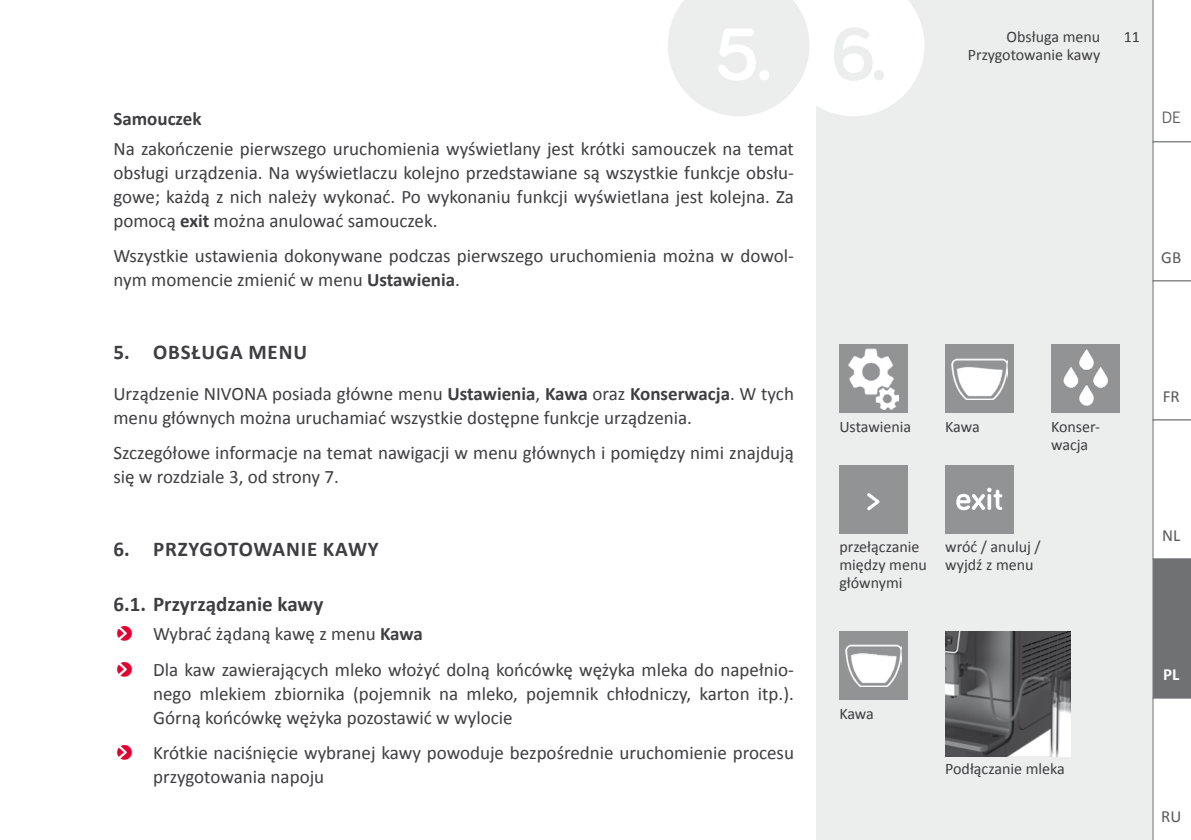
<style>
.page{position:relative;width:1191px;height:840px;background:#fff}
.page>*{position:absolute;margin:0;border:0;box-sizing:border-box;transform-origin:0 0}
.t1{font:700 21px "Calibri";letter-spacing:.04em;color:#3e3d40}
.t2{font:700 21px "Calibri";letter-spacing:.015em;color:#3e3d40}
.t3{font:19px/24px "Calibri";color:#3e3d40}
.t4{font:700 19px "Calibri";color:#3e3d40}
.t5{font:17px "Calibri";color:#58585a}
.t6{font:17px "Bariol";color:#58585a}
.t7{font:700 17px "Calibri";color:#fff}
.t8{font:16px/18px "Calibri";color:#3e3d40}
.s1{font-weight:700}
</style>
<div class="page">
<div style="left:816px;top:0;width:375px;height:839px;background:#eceded"></div>
<svg style="left:668px;top:0;width:256px;height:116px"></svg>
<svg style="left:1152px;top:0;width:39px;height:839px"></svg>
<div style="left:945px;top:344px;width:68px;height:68px;background:#929395"></div>
<img style="left:951px;top:358px;width:56px;height:41px">
<div style="left:839px;top:344px;width:68px;height:68px;background:#929395"></div>
<img style="left:848px;top:348px;width:50px;height:61px">
<div style="left:1051px;top:344px;width:68px;height:68px;background:#929395"></div>
<img style="left:1063px;top:349px;width:45px;height:56px">
<div style="left:839px;top:631px;width:68px;height:68px;background:#929395"></div>
<img style="left:845px;top:644px;width:56px;height:41px">
<img style="left:945px;top:631px;width:125px;height:124px">
<div style="left:839px;top:465px;width:68px;height:68px;background:#929395"></div>
<div style="left:945px;top:465px;width:68px;height:68px;background:#929395"></div>
<svg style="left:867px;top:493px;width:12px;height:17px"></svg>
<svg style="left:956px;top:487px;width:46px;height:23px"></svg>
<p class="t4" style="left:113px;top:105px;width:90px">Samouczek</p>
<p class="t3" style="left:113px;top:135px;width:682px;text-align:justify">Na zakończenie pierwszego uruchomienia wyświetlany jest krótki samouczek na temat obsługi urządzenia. Na wyświetlaczu kolejno przedstawiane są wszystkie funkcje obsłu&shy;gowe; każdą z nich należy wykonać. Po wykonaniu funkcji wyświetlana jest kolejna. Za pomocą <span class="s1">exit</span> można anulować samouczek.</p>
<p class="t3" style="left:113px;top:243px;width:682px">Wszystkie ustawienia dokonywane podczas pierwszego uruchomienia można w dowol&shy;nym momencie zmienić w menu <span class="s1">Ustawienia</span>.</p>
<p class="t1" style="left:113px;top:337px;width:195px">5. OBSŁUGA MENU</p>
<p class="t3" style="left:113px;top:380px;width:682px">Urządzenie NIVONA posiada główne menu <span class="s1">Ustawienia</span>, <span class="s1">Kawa</span> oraz <span class="s1">Konserwacja</span>. W tych menu głównych można uruchamiać wszystkie dostępne funkcje urządzenia.</p>
<p class="t3" style="left:113px;top:440px;width:682px">Szczegółowe informacje na temat nawigacji w menu głównych i pomiędzy nimi znajdują się w rozdziale 3, od strony 7.</p>
<p class="t1" style="left:113px;top:534px;width:267px">6. PRZYGOTOWANIE KAWY</p>
<p class="t2" style="left:113px;top:588px;width:211px">6.1. Przyrządzanie kawy</p>
<p class="t3" style="left:153px;top:615px;width:642px;line-height:35.4px">Wybrać żądaną kawę z menu <span class="s1">Kawa<br></span>Dla kaw zawierających mleko włożyć dolną końcówkę wężyka mleka do napełnio-</p>
<p class="t3" style="left:153px;top:680px;width:642px">nego mlekiem zbiornika (pojemnik na mleko, pojemnik chłodniczy, karton itp.).<br>Górną końcówkę wężyka pozostawić w wylocie</p>
<p class="t3" style="left:153px;top:739px;width:642px">Krótkie naciśnięcie wybranej kawy powoduje bezpośrednie uruchomienie procesu przygotowania napoju</p>
<p class="t8" style="left:967px;top:27px;width:134px;text-align:right">Obsługa menu<br>Przygotowanie kawy</p>
<p class="t8" style="left:1123px;top:27px;width:18px">11</p>
<p class="t6" style="left:1161px;top:108px;width:21px">DE</p>
<p class="t8" style="left:839px;top:416px;width:73px">Ustawienia</p>
<p class="t8" style="left:945px;top:416px;width:36px">Kawa</p>
<p class="t8" style="left:1051px;top:416px;width:51px">Konser&shy;wacja</p>
<p class="t8" style="left:839px;top:537px;width:89px">przełączanie między menu głównymi</p>
<p class="t8" style="left:945px;top:537px;width:97px">wróć / anuluj / wyjdź z menu</p>
<p class="t8" style="left:839px;top:703px;width:36px">Kawa</p>
<p class="t8" style="left:945px;top:758px;width:121px">Podłączanie mleka</p>
<p class="t5" style="left:1161px;top:247px;width:21px">GB</p>
<p class="t5" style="left:1162px;top:386px;width:19px">FR</p>
<p class="t5" style="left:1162px;top:525px;width:20px">NL</p>
<p class="t7" style="left:1163px;top:662px;width:18px">PL</p>
<p class="t5" style="left:1161px;top:805px;width:22px">RU</p>
</div>
